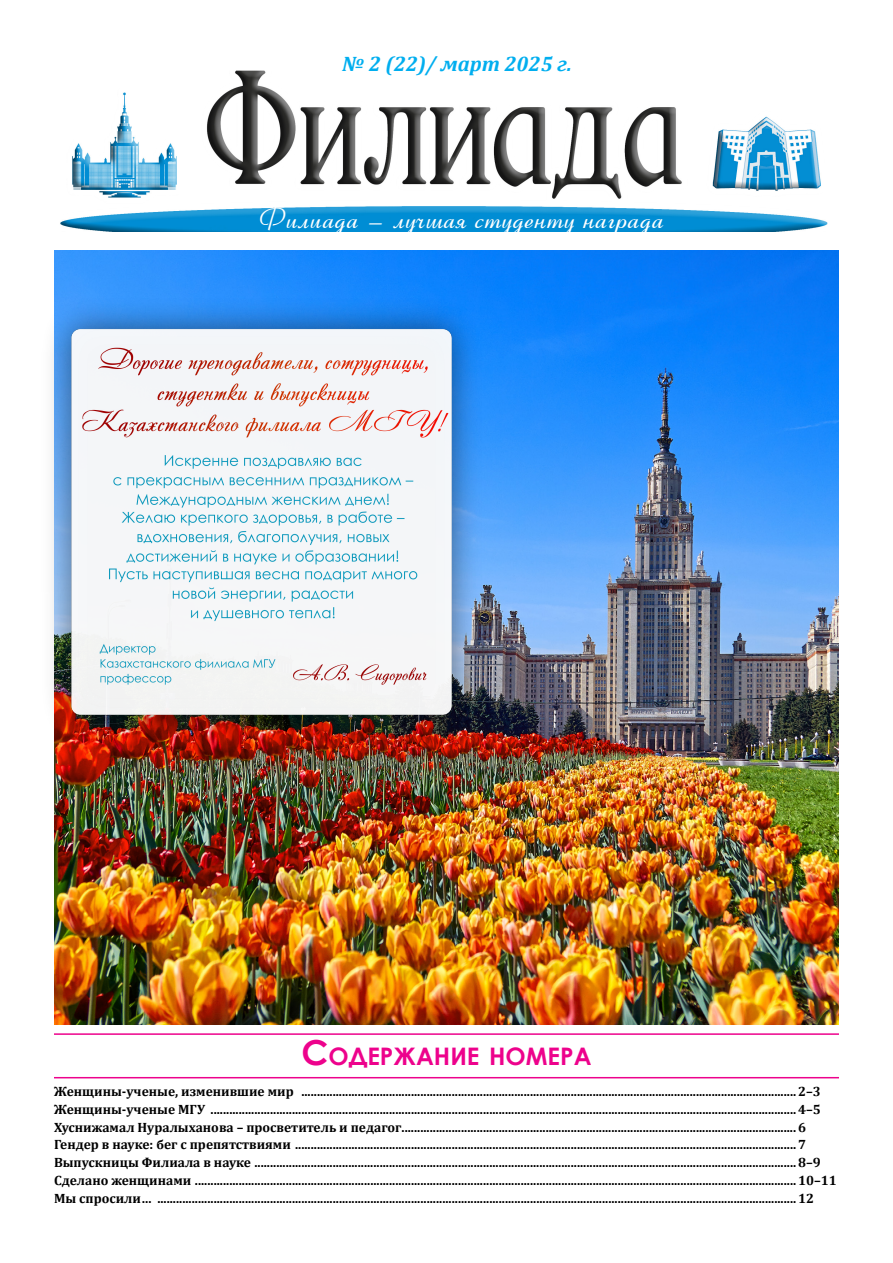
<style>
.page{position:relative;width:893px;height:1263px;background:#fff}
.page>*{position:absolute;margin:0;border:0;box-sizing:border-box;transform-origin:0 0}
.осн__текст_уменьшен{font:37.5px "Coronet";color:#fff}
.новый_стиль{font:700 24.15px "Century Gothic";color:#ed028c}
.дата{font:italic 700 21px "Cambria";color:#00aeef}
.содержание_на_обложк{font:700 13.5px "Cambria";color:#000}
.s1{font-size:30px}
.s2{font-size:34.5px}
</style>
<div class="page">
<img style="left:60px;top:70px;width:768px;height:162px">
<hr style="left:54px;top:1033px;width:785px;height:2px;background:#ed028c">
<hr style="left:54px;top:1077px;width:785px;height:1px;background:#ed028c">
<img style="left:54px;top:251px;width:785px;height:774px">
<img style="left:52px;top:272px;width:456px;height:500px">
<p class="дата" style="left:342px;top:49px;width:231px">№ 2 (22)/ март 2025 г.</p>
<p class="осн__текст_уменьшен" style="left:254px;top:192px;width:407px"><span class="s1">Ф</span>илиада — лучшая студенту награда</p>
<p class="новый_стиль" style="left:302px;top:1038px;width:291px"><span class="s2">С</span>одержание номера</p>
<p class="содержание_на_обложк" style="left:54px;top:1082px;width:768px">Женщины-ученые, изменившие мир ..............................................................................................................................................................2–3</p>
<p class="содержание_на_обложк" style="left:54px;top:1100px;width:768px">Женщины-ученые МГУ ...........................................................................................................................................................................................4–5</p>
<p class="содержание_на_обложк" style="left:54px;top:1117px;width:753px">Хуснижамал Нуралыханова – просветитель и педагог..............................................................................................................................6</p>
<p class="содержание_на_обложк" style="left:54px;top:1135px;width:753px">Гендер в науке: бег с препятствиями ................................................................................................................................................................7</p>
<p class="содержание_на_обложк" style="left:54px;top:1153px;width:768px">Выпускницы Филиала в науке .............................................................................................................................................................................8–9</p>
<p class="содержание_на_обложк" style="left:54px;top:1171px;width:784px">Сделано женщинами ................................................................................................................................................................................................10–11</p>
<p class="содержание_на_обложк" style="left:54px;top:1188px;width:761px">Мы спросили… ............................................................................................................................................................................................................12</p>
</div>
